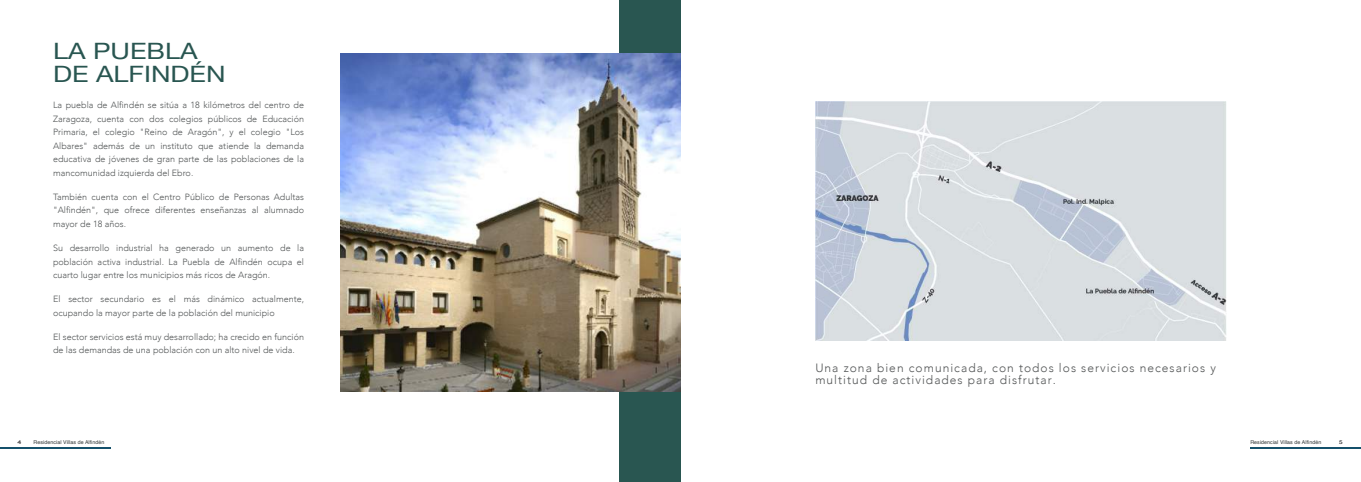
<style>
.page{position:relative;width:1361px;height:482px;background:#fff}
.page>*{position:absolute;margin:0;border:0;box-sizing:border-box;transform-origin:0 0}
.t1{font:22.5px/22.5px "Helvetica Neue";color:#295651;scale:1.2 1}
.t2{font:300 12px/12px "Avenir";letter-spacing:.085em;color:#535556}
.t3{font:300 9px/13.5px "Avenir";color:#525556;text-align:justify}
.t4{font:5.25px "Helvetica";letter-spacing:.015em;color:#2c3233}
.t5{font:5.25px "Helvetica";color:#06060a;scale:1.34 1}
.t6{font:5.25px "Helvetica";color:#06060a;scale:1.2 1}
</style>
<div class="page">
<hr style="left:0;top:446px;width:111px;height:1px;background:#14506b">
<hr style="left:1250px;top:446px;width:111px;height:1px;background:#14506b">
<img style="left:815px;top:101px;width:411px;height:239px">
<div style="left:619px;top:0;width:61px;height:481px;background:#295651"></div>
<img style="left:340px;top:53px;width:340px;height:337px">
<h1 class="t1" style="left:53px;top:40px;width:145px">LA PUEBLA<br>DE ALFINDÉN</h1>
<p class="t3" style="left:53px;top:98px;width:252px">La puebla de Alfindén se sitúa a 18 kilómetros del centro de Zaragoza, cuenta con dos colegios públicos de Educación Primaria, el colegio "Reino de Aragón", y el colegio "Los Albares" además de un instituto que atiende la demanda educativa de jóvenes de gran parte de las poblaciones de la mancomunidad izquierda del Ebro.</p>
<p class="t3" style="left:53px;top:190px;width:252px">También cuenta con el Centro Público de Personas Adultas "Alfindén", que ofrece diferentes enseñanzas al alumnado mayor de 18 años.</p>
<p class="t3" style="left:53px;top:241px;width:252px">Su desarrollo industrial ha generado un aumento de la población activa industrial. La Puebla de Alfindén ocupa el cuarto lugar entre los municipios más ricos de Aragón.</p>
<p class="t3" style="left:53px;top:292px;width:252px">El sector secundario es el más dinámico actualmente, ocupando la mayor parte de la población del municipio</p>
<p class="t3" style="left:53px;top:329px;width:252px">El sector servicios está muy desarrollado; ha crecido en función de las demandas de una población con un alto nivel de vida.</p>
<h2 class="t2" style="left:815px;top:361px;width:402px">Una zona bien comunicada, con todos los servicios necesarios y multitud de actividades para disfrutar.</h2>
<p class="t5" style="left:17px;top:439px;width:4px">4</p>
<p class="t4" style="left:34px;top:439px;width:72px">Residencial Villas de Alfindén</p>
<p class="t4" style="left:1250px;top:439px;width:72px">Residencial Villas de Alfindén</p>
<p class="t6" style="left:1339px;top:440px;width:4px">5</p>
</div>
